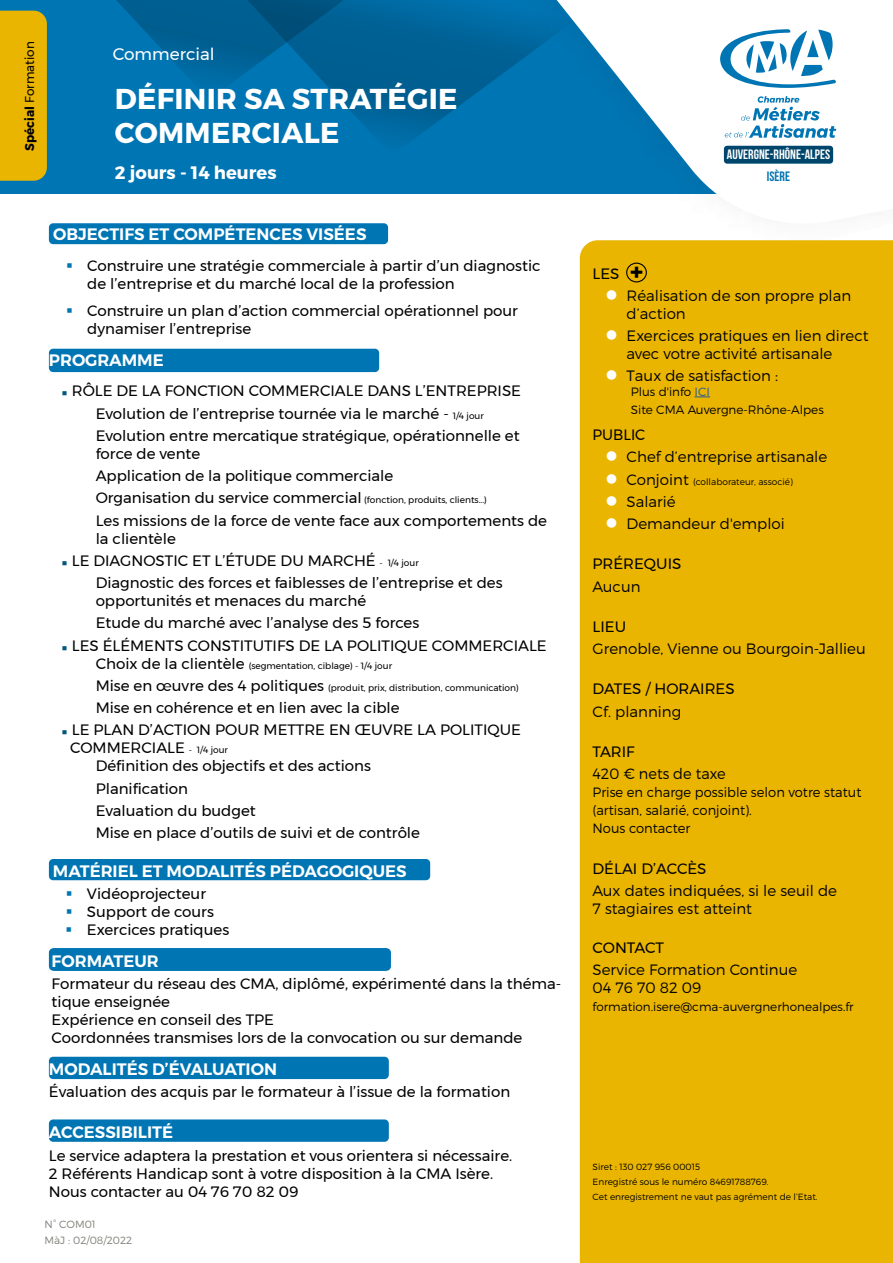
<style>
.page{position:relative;width:893px;height:1263px;background:#fff}
.page>*{position:absolute;margin:0;border:0;box-sizing:border-box;transform-origin:0 0}
.t1{font:700 28.65px/34.5px "Montserrat";letter-spacing:.01em;color:#fff}
.t2{font:800 19.8px "Gill Sans";color:#000;scale:1.04 1}
.t3{font:700 18px "Montserrat";color:#fff}
.t4{font:16.8px "Montserrat";color:#fff}
.t5{font:600 16.5px "Montserrat";color:#fff}
.t6{font:15px/18px "Montserrat";color:#000}
.t7{font:300 15px/18px "Montserrat";color:#000}
.t8{font:15px "Montserrat";color:#000;scale:.96 1}
.t9{font:700 13.65px "Bebas Neue";color:#fff}
.t10{font:700 13.65px "Bebas Neue";color:#0075b3}
.t11{font:300 13.5px/18px "Montserrat";color:#000}
.t12{font:12.75px "Montserrat";color:#000;scale:.94 1}
.t13{font:300 12px/18px "Montserrat";color:#000}
.t14{font:300 10.5px/16.8px "Montserrat";color:#817e78}
.t15{font:300 9px/15px "Montserrat";color:#000}
.t16{font:9px "Montserrat";color:#000}
.s1{font-weight:700}
.s2{font-size:10.5px;color:#00577d}
.s3{font-size:9px}
.s4{font-size:15px}
.s5{color:#275b9b}
</style>
<div class="page">
<div style="left:0;top:0;width:893px;height:193px;background:#0075b3"></div>
<div style="left:0;top:11px;width:47px;height:170px;background:#eab500"></div>
<svg style="left:557px;top:0;width:336px;height:194px;fill:#fff"></svg>
<div style="left:49px;top:223px;width:339px;height:21px;background:#0075b3;border-radius:4px"></div>
<div style="left:49px;top:349px;width:330px;height:23px;background:#0075b3;border-radius:4px"></div>
<div style="left:580px;top:240px;width:313px;height:1023px;background:#eab500"></div>
<svg style="left:695px;top:397px;width:15px;height:1px"></svg>
<div style="left:626px;top:263px;width:21px;height:19px;border:1px solid #000;border-radius:50%"></div>
<div style="left:49px;top:859px;width:381px;height:21px;background:#0075b3;border-radius:4px"></div>
<div style="left:51px;top:948px;width:340px;height:23px;background:#0075b3;border-radius:4px"></div>
<div style="left:49px;top:1057px;width:340px;height:22px;background:#0075b3;border-radius:4px"></div>
<div style="left:49px;top:1119px;width:340px;height:23px;background:#0075b3;border-radius:4px"></div>
<div style="left:724px;top:146px;width:109px;height:18px;background:#00466c;border-radius:3px"></div>
<svg style="left:725px;top:96px;width:111px;height:42px;background:#c3deed"></svg>
<svg style="left:720px;top:29px;width:116px;height:59px"></svg>
<svg style="left:116px;top:0;width:131px;height:85px"></svg>
<svg style="left:247px;top:0;width:329px;height:156px"></svg>
<svg style="left:607px;top:290px;width:9px;height:10px"></svg>
<svg style="left:607px;top:330px;width:9px;height:10px"></svg>
<svg style="left:607px;top:370px;width:9px;height:10px"></svg>
<svg style="left:607px;top:452px;width:9px;height:9px"></svg>
<svg style="left:607px;top:474px;width:9px;height:9px"></svg>
<svg style="left:607px;top:496px;width:9px;height:10px"></svg>
<svg style="left:607px;top:518px;width:9px;height:10px"></svg>
<p class="t12" style="left:20px;top:151px;width:118px;rotate:-90deg"><span class="s1">Spécial</span> Formation</p>
<p class="t4" style="left:113px;top:41px;width:104px">Commercial</p>
<h1 class="t1" style="left:115px;top:82px;width:344px">DÉFINIR SA STRATÉGIE<br>COMMERCIALE</h1>
<p class="t3" style="left:115px;top:161px;width:163px">2 jours - 14 heures</p>
<p class="t5" style="left:53px;top:222px;width:315px">OBJECTIFS ET COMPÉTENCES VISÉES</p>
<p class="t6" style="left:87px;top:257px;width:455px">Construire une stratégie commerciale à partir d’un diagnostic de l’entreprise et du marché local de la profession</p>
<p class="t6" style="left:87px;top:301px;width:432px">Construire un plan d’action commercial opérationnel pour dynamiser l’entreprise</p>
<p class="t5" style="left:49px;top:347px;width:116px">PROGRAMME</p>
<p class="t6" style="left:96px;top:380px;width:427px;line-height:22.2px;text-indent:-34px"><span class="s2">■</span> RÔLE DE LA FONCTION COMMERCIALE DANS L’ENTREPRISE<br>Evolution de l’entreprise tournée via le marché - <span class="s3">1/4 jour<br></span>Evolution entre mercatique stratégique, opérationnelle et</p>
<p class="t6" style="left:96px;top:442px;width:453px;line-height:22.2px">force de vente<br>Application de la politique commerciale<br>Organisation du service commercial <span class="s3">(fonction, produits, clients...)<br></span>Les missions de la force de vente face aux comportements de</p>
<p class="t6" style="left:96px;top:529px;width:82px">la clientèle</p>
<p class="t6" style="left:96px;top:549px;width:408px;line-height:22.2px;text-indent:-34px"><span class="s2">■</span> LE DIAGNOSTIC ET L’ÉTUDE DU MARCHÉ <span class="s3">- 1/4 jour<br></span>Diagnostic des forces et faiblesses de l’entreprise et des</p>
<p class="t6" style="left:96px;top:589px;width:325px;line-height:22.2px">opportunités et menaces du marché<br>Etude du marché avec l’analyse des 5 forces</p>
<p class="t6" style="left:62px;top:636px;width:486px"><span class="s2">■</span> LES ÉLÉMENTS CONSTITUTIFS DE LA POLITIQUE COMMERCIALE</p>
<p class="t16" style="left:96px;top:658px;width:298px"><span class="s4">Choix de la clientèle</span> (segmentation, ciblage) - 1/4 jour</p>
<p class="t16" style="left:96px;top:681px;width:425px"><span class="s4">Mise en œuvre des 4 politiques</span> (produit, prix, distribution, communication)</p>
<p class="t6" style="left:96px;top:699px;width:306px">Mise en cohérence et en lien avec la cible</p>
<p class="t6" style="left:62px;top:721px;width:461px"><span class="s2">■</span> LE PLAN D’ACTION POUR METTRE EN ŒUVRE LA POLITIQUE</p>
<p class="t6" style="left:70px;top:739px;width:159px">COMMERCIALE <span class="s3">- 1/4 jour</span></p>
<p class="t6" style="left:96px;top:757px;width:277px">Définition des objectifs et des actions</p>
<p class="t6" style="left:96px;top:777px;width:326px;line-height:22.2px">Planification<br>Evaluation du budget<br>Mise en place d’outils de suivi et de contrôle</p>
<p class="t5" style="left:53px;top:858px;width:355px">MATÉRIEL ET MODALITÉS PÉDAGOGIQUES</p>
<p class="t6" style="left:87px;top:885px;width:144px">Vidéoprojecteur<br>Support de cours<br>Exercices pratiques</p>
<p class="t5" style="left:52px;top:948px;width:109px">FORMATEUR</p>
<p class="t6" style="left:52px;top:974px;width:511px">Formateur du réseau des CMA, diplômé, expérimenté dans la théma&shy;tique enseignée<br>Expérience en conseil des TPE<br>Coordonnées transmises lors de la convocation ou sur demande</p>
<p class="t5" style="left:49px;top:1056px;width:230px">MODALITÉS D’ÉVALUATION</p>
<p class="t6" style="left:49px;top:1082px;width:463px">Évaluation des acquis par le formateur à l’issue de la formation</p>
<p class="t5" style="left:49px;top:1119px;width:126px">ACCESSIBILITÉ</p>
<p class="t6" style="left:49px;top:1146px;width:465px">Le service adaptera la prestation et vous orientera si nécessaire.<br>2 Référents Handicap sont à votre disposition à la CMA Isère.<br>Nous contacter au 04 76 70 82 09</p>
<p class="t14" style="left:45px;top:1215px;width:89px">N° COM01<br>MàJ : 02/08/2022</p>
<p class="t6" style="left:593px;top:264px;width:28px">LES</p>
<h2 class="t2" style="left:630px;top:259px;width:15px">+</h2>
<p class="t9" style="left:727px;top:147px;width:105px">AUVERGNE-RHÔNE-ALPES</p>
<p class="t10" style="left:767px;top:169px;width:25px">ISère</p>
<p class="t7" style="left:627px;top:286px;width:226px">Réalisation de son propre plan d’action</p>
<p class="t7" style="left:627px;top:326px;width:243px">Exercices pratiques en lien direct avec votre activité artisanale</p>
<p class="t7" style="left:627px;top:367px;width:153px">Taux de satisfaction :</p>
<p class="t13" style="left:631px;top:382px;width:194px">Plus d'info <span class="s5">ICI<br></span>Site CMA Auvergne-Rhône-Alpes</p>
<p class="t8" style="left:593px;top:423px;width:56px">PUBLIC</p>
<p class="t7" style="left:627px;top:448px;width:202px">Chef d’entreprise artisanale</p>
<p class="t15" style="left:627px;top:474px;width:168px"><span class="s4">Conjoint</span> (collaborateur, associé)</p>
<p class="t7" style="left:627px;top:490px;width:160px;line-height:22.2px">Salarié<br>Demandeur d'emploi</p>
<p class="t6" style="left:593px;top:555px;width:90px">PRÉREQUIS</p>
<p class="t7" style="left:593px;top:577px;width:50px">Aucun</p>
<p class="t6" style="left:593px;top:617px;width:35px">LIEU</p>
<p class="t7" style="left:593px;top:640px;width:275px">Grenoble, Vienne ou Bourgoin-Jallieu</p>
<p class="t6" style="left:593px;top:680px;width:144px">DATES / HORAIRES</p>
<p class="t7" style="left:593px;top:702px;width:90px">Cf. planning</p>
<p class="t6" style="left:593px;top:742px;width:44px">TARIF</p>
<p class="t7" style="left:593px;top:765px;width:135px">420 € nets de taxe</p>
<p class="t11" style="left:593px;top:783px;width:270px">Prise en charge possible selon votre statut (artisan, salarié, conjoint).<br>Nous contacter</p>
<p class="t6" style="left:593px;top:859px;width:115px">DÉLAI D’ACCÈS</p>
<p class="t7" style="left:593px;top:881px;width:246px">Aux dates indiquées, si le seuil de<br>7 stagiaires est atteint</p>
<p class="t6" style="left:593px;top:938px;width:73px">CONTACT</p>
<p class="t7" style="left:593px;top:961px;width:206px">Service Formation Continue<br>04 76 70 82 09</p>
<p class="t13" style="left:593px;top:998px;width:263px">formation.isere@cma-auvergnerhonealpes.fr</p>
<p class="t15" style="left:593px;top:1159px;width:227px">Siret : 130 027 956 00015<br>Enregistré sous le numéro 84691788769.<br>Cet enregistrement ne vaut pas agrément de l’Etat.</p>
</div>
